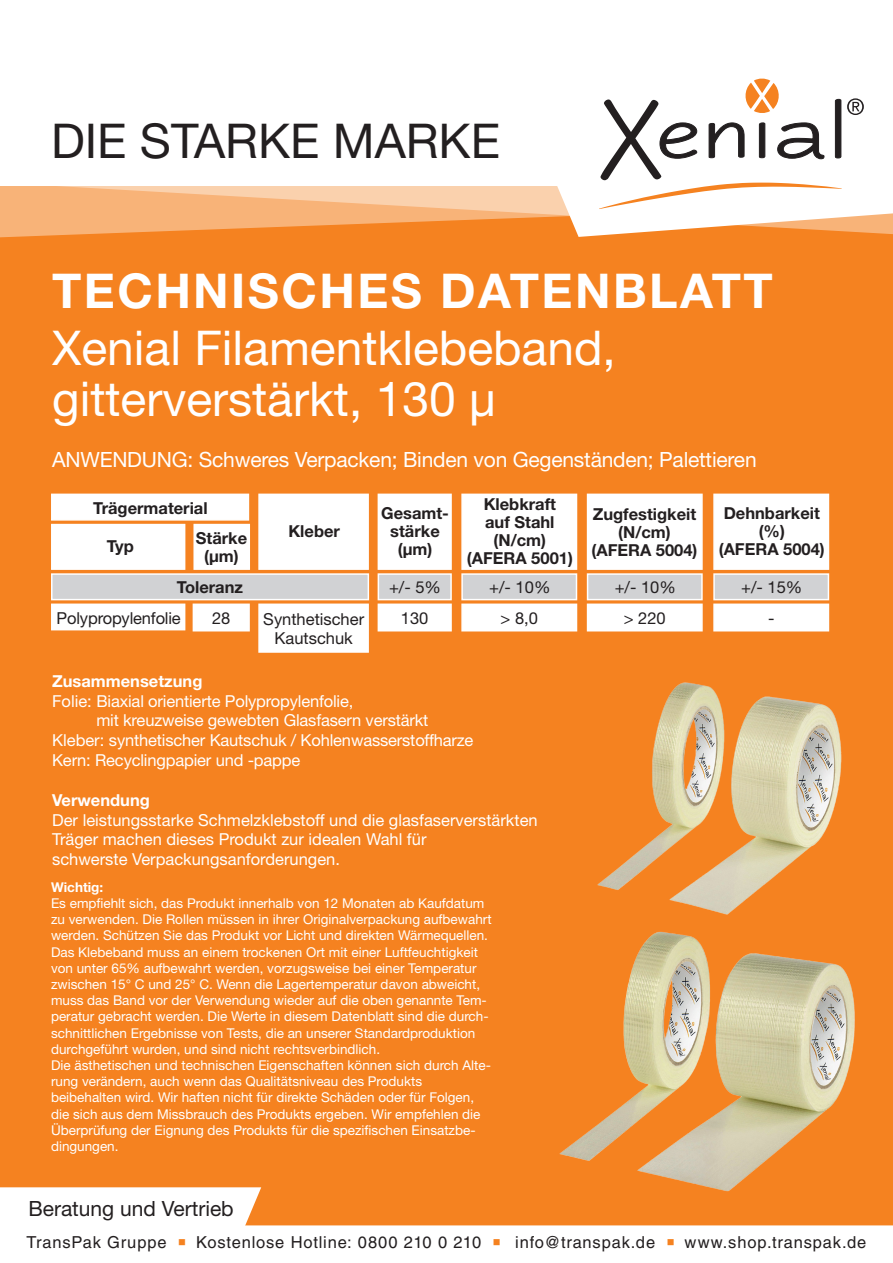
<style>
.page{position:relative;width:893px;height:1263px;background:#f58220}
.page>*{position:absolute;margin:0;border:0;box-sizing:border-box;transform-origin:0 0}
.t1{font:48px/51px "Helvetica Neue LT Std";color:#fff}
.t2{font:700 48px "Helvetica Neue LT Std";letter-spacing:.05em;color:#fff}
.t3{font:48px "Helvetica Neue LT Std";color:#231f20}
.t4{font:21px "Helvetica Neue LT Std";letter-spacing:-.01em;color:#fff}
.t5{font:21px "Helvetica Neue LT Std";color:#231f20}
.t6{font:16.5px/19.8px "Helvetica Neue LT Std";letter-spacing:-.01em;color:#fff}
.t7{font:700 16.5px/18px "Helvetica Neue LT Std";color:#231f20;text-align:center}
.t8{font:16.5px "Helvetica LT Std";letter-spacing:.05em;color:#231f20}
.t9{font:16.5px/30.8px "Helvetica Neue LT Std";color:#231f20;text-align:center}
.t10{font:700 16.5px "Helvetica Neue LT Std";color:#fff}
.t11{font:13.5px/16.2px "Helvetica Neue LT Std";color:#fff}
.t12{font:700 13.5px "Helvetica Neue LT Std";color:#fff}
.s1{color:#f58220}
</style>
<div class="page">
<svg style="left:0;top:1187px;width:893px;height:76px"></svg>
<svg style="left:0;top:185px;width:504px;height:53px;fill:#f8b378"></svg>
<div style="left:0;top:0;width:893px;height:185px;background:#fff"></div>
<svg style="left:504px;top:78px;width:389px;height:159px;fill:#fff"></svg>
<svg style="left:599px;top:79px;width:265px;height:130px"></svg>
<div style="left:51px;top:524px;width:134px;height:46px;background:#fff;border:2px solid #fff"></div>
<div style="left:51px;top:494px;width:198px;height:27px;background:#fff;border:2px solid #fff"></div>
<div style="left:193px;top:524px;width:57px;height:46px;background:#fff;border:2px solid #fff"></div>
<div style="left:51px;top:573px;width:318px;height:27px;background:#d1d2d4;border:2px solid #fff"></div>
<div style="left:51px;top:603px;width:134px;height:27px;background:#fff;border:2px solid #fff"></div>
<div style="left:258px;top:494px;width:111px;height:76px;background:#fff;border:2px solid #fff"></div>
<div style="left:258px;top:603px;width:111px;height:50px;background:#fff;border:2px solid #fff"></div>
<div style="left:378px;top:494px;width:74px;height:76px;background:#fff;border:2px solid #fff"></div>
<div style="left:378px;top:573px;width:74px;height:27px;background:#d1d2d4;border:2px solid #fff"></div>
<div style="left:378px;top:603px;width:74px;height:28px;background:#fff;border:2px solid #fff"></div>
<div style="left:461px;top:494px;width:116px;height:76px;background:#fff;border:2px solid #fff"></div>
<div style="left:461px;top:573px;width:116px;height:27px;background:#d1d2d4;border:2px solid #fff"></div>
<div style="left:461px;top:603px;width:116px;height:28px;background:#fff;border:2px solid #fff"></div>
<div style="left:587px;top:494px;width:116px;height:76px;background:#fff;border:2px solid #fff"></div>
<div style="left:587px;top:573px;width:116px;height:27px;background:#d1d2d4;border:2px solid #fff"></div>
<div style="left:587px;top:603px;width:116px;height:28px;background:#fff;border:2px solid #fff"></div>
<div style="left:713px;top:494px;width:116px;height:76px;background:#fff;border:2px solid #fff"></div>
<div style="left:713px;top:573px;width:116px;height:27px;background:#d1d2d4;border:2px solid #fff"></div>
<div style="left:713px;top:603px;width:116px;height:28px;background:#fff;border:2px solid #fff"></div>
<div style="left:193px;top:603px;width:57px;height:28px;background:#fff;border:2px solid #fff"></div>
<img style="left:597px;top:854px;width:38px;height:36px">
<img style="left:635px;top:682px;width:207px;height:224px">
<img style="left:624px;top:953px;width:245px;height:245px">
<img style="left:559px;top:906px;width:200px;height:262px">
<h1 class="t3" style="left:51px;top:112px;width:450px">DIE STARKE MARKE</h1>
<h1 class="t2" style="left:52px;top:261px;width:722px">TECHNISCHES DATENBLATT</h1>
<h1 class="t1" style="left:52px;top:322px;width:565px">Xenial Filamentklebeband, gitterverstärkt, 130 µ</h1>
<h2 class="t4" style="left:52px;top:447px;width:706px">ANWENDUNG: Schweres Verpacken; Binden von Gegenständen; Palettieren</h2>
<p class="t7" style="left:196px;top:492px;width:53px;line-height:30.2px;text-align:left;text-indent:-103px">Trägermaterial<br>Stärke</p>
<p class="t7" style="left:204px;top:546px;width:36px">(μm)</p>
<p class="t7" style="left:107px;top:537px;width:29px">Typ</p>
<p class="t7" style="left:177px;top:578px;width:68px">Toleranz</p>
<p class="t9" style="left:57px;top:602px;width:126px">Polypropylenfolie</p>
<p class="t9" style="left:212px;top:602px;width:20px">28</p>
<p class="t7" style="left:288px;top:522px;width:53px">Kleber</p>
<p class="t9" style="left:263px;top:608px;width:102px;line-height:19.8px">Synthetischer<br>Kautschuk</p>
<p class="t7" style="left:381px;top:504px;width:69px">Gesamt&shy;stärke (μm)</p>
<p class="t9" style="left:389px;top:572px;width:54px">+/- 5%<br>130</p>
<p class="t7" style="left:467px;top:495px;width:108px">Klebkraft<br>auf Stahl (N/cm) (AFERA 5001)</p>
<p class="t9" style="left:489px;top:572px;width:63px">+/- 10% &gt; 8,0</p>
<p class="t9" style="left:615px;top:572px;width:63px">+/- 10% &gt; 220</p>
<p class="t7" style="left:591px;top:505px;width:108px">Zugfestigkeit (N/cm) (AFERA 5004)</p>
<p class="t10" style="left:52px;top:671px;width:152px">Zusammensetzung</p>
<p class="t6" style="left:52px;top:691px;width:303px">Folie: Biaxial orientierte Polypropylenfolie,</p>
<p class="t6" style="left:96px;top:710px;width:334px">mit kreuzweise gewebten Glasfasern verstärkt</p>
<p class="t6" style="left:52px;top:730px;width:423px">Kleber: synthetischer Kautschuk / Kohlenwasserstoffharze</p>
<p class="t6" style="left:52px;top:750px;width:250px">Kern: Recyclingpapier und -pappe</p>
<p class="t10" style="left:52px;top:790px;width:99px">Verwendung</p>
<p class="t6" style="left:52px;top:809px;width:487px">Der leistungsstarke Schmelzklebstoff und die glasfaserverstärkten<br>Träger machen dieses Produkt zur idealen Wahl für<br>schwerste Verpackungsanforderungen.</p>
<p class="t12" style="left:51px;top:878px;width:54px">Wichtig:</p>
<p class="t11" style="left:51px;top:895px;width:442px">Es empfiehlt sich, das Produkt innerhalb von 12 Monaten ab Kaufdatum zu verwenden. Die Rollen müssen in ihrer Originalverpackung aufbewahrt werden. Schützen Sie das Produkt vor Licht und direkten Wärmequellen.<br>Das Klebeband muss an einem trockenen Ort mit einer Luftfeuchtigkeit von unter 65% aufbewahrt werden, vorzugsweise bei einer Temperatur zwischen 15° C und 25° C. Wenn die Lagertemperatur davon abweicht, muss das Band vor der Verwendung wieder auf die oben genannte Tem&shy;peratur gebracht werden. Die Werte in diesem Datenblatt sind die durch&shy;schnittlichen Ergebnisse von Tests, die an unserer Standardproduktion durchgeführt wurden, und sind nicht rechtsverbindlich.<br>Die ästhetischen und technischen Eigenschaften können sich durch Alte&shy;rung verändern, auch wenn das Qualitätsniveau des Produkts beibehalten wird. Wir haften nicht für direkte Schäden oder für Folgen, die sich aus dem Missbrauch des Produkts ergeben. Wir empfehlen die Überprüfung der Eignung des Produkts für die spezifischen Einsatzbe&shy;dingungen.</p>
<h2 class="t5" style="left:28px;top:1195px;width:207px">Beratung und Vertrieb</h2>
<p class="t7" style="left:719px;top:504px;width:108px">Dehnbarkeit (%)<br>(AFERA 5004)</p>
<p class="t9" style="left:741px;top:572px;width:63px">+/- 15% -</p>
<p class="t8" style="left:27px;top:1232px;width:841px">TransPak Gruppe <span class="s1">■</span> Kostenlose Hotline: 0800 210 0 210 <span class="s1">■</span> info@transpak.de <span class="s1">■</span> www.shop.transpak.de</p>
</div>
